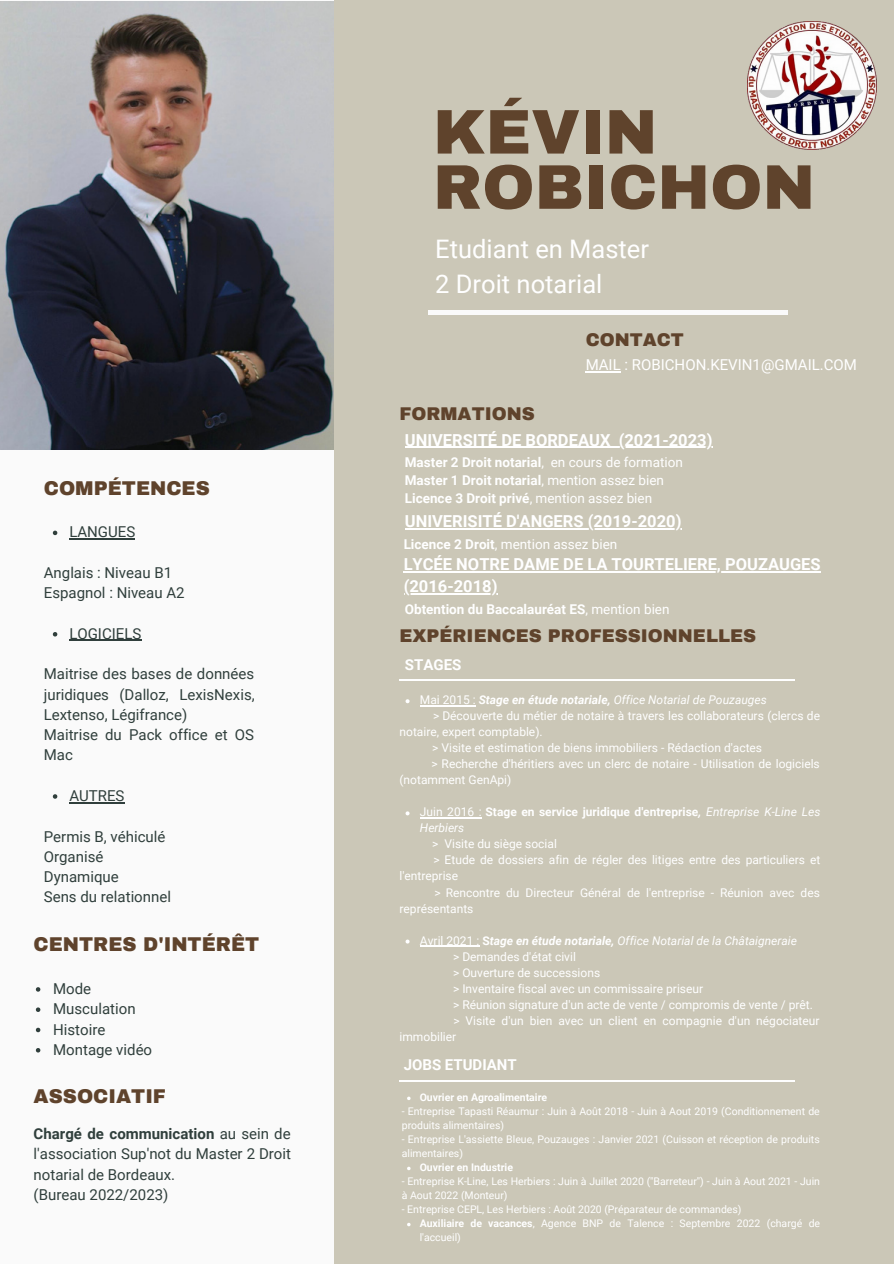
<style>
.page{position:relative;width:894px;height:1264px;background:#fff}
.page>*{position:absolute;margin:0;border:0;box-sizing:border-box;transform-origin:0 0}
.t1{font:900 63px/55.2px "Archivo";color:#5f432c}
.t2{font:25.5px/35px "Roboto";color:#fff}
.t3{font:900 19.5px "Archivo";color:#5f432c}
.t4{font:900 18px "Archivo";color:#5f432c}
.t5{font:700 16.5px/22.5px "Roboto";color:#fff}
.t6{font:15px/20.2px "Roboto";color:#303f3c}
.t7{font:15px "Roboto";color:#fff}
.t8{font:700 15px "Roboto";color:#fff}
.t9{font:700 13.5px/18px "Roboto";color:#fff}
.t10{font:13.5px "Roboto";color:#fff}
.t11{font:12px "Roboto";color:#fff}
.t12{font:italic 12px "Roboto";color:#fff}
.t13{font:700 12px/16px "Roboto";color:#fff}
.t14{font:10.5px/14px "Roboto";color:#fff}
.t15{font:700 10.5px "Roboto";color:#fff}
.s1{font-weight:700}
.s2{font-weight:400}
.s3{font-style:normal}
.s4{font-style:italic}
.s5{font-weight:400;font-style:italic}
.s6{font-weight:700;font-style:normal}
</style>
<div class="page">
<div style="left:0;top:0;width:893px;height:1263px;background:#cbc7b7"></div>
<div style="left:0;top:0;width:333px;height:1263px;background:#fafafa"></div>
<img style="left:0;top:1px;width:333px;height:448px">
<svg style="left:405px;top:699px;width:4px;height:4px"></svg>
<hr style="left:420px;top:705px;width:55px;height:1px;background:#fff">
<svg style="left:405px;top:811px;width:4px;height:4px"></svg>
<hr style="left:420px;top:817px;width:61px;height:1px;background:#fff">
<svg style="left:405px;top:939px;width:4px;height:4px"></svg>
<hr style="left:420px;top:945px;width:59px;height:1px;background:#fff">
<hr style="left:399px;top:1080px;width:395px;height:1px;background:#fefefe">
<hr style="left:399px;top:680px;width:395px;height:1px;background:#fff">
<hr style="left:585px;top:371px;width:35px;height:1px;background:#fff">
<hr style="left:428px;top:310px;width:359px;height:4px;background:#fafafa">
<img style="left:747px;top:21px;width:129px;height:129px">
<svg style="left:36px;top:987px;width:4px;height:4px"></svg>
<svg style="left:36px;top:1007px;width:4px;height:4px"></svg>
<svg style="left:36px;top:1027px;width:4px;height:5px"></svg>
<svg style="left:36px;top:1048px;width:4px;height:4px"></svg>
<svg style="left:53px;top:530px;width:4px;height:5px"></svg>
<hr style="left:69px;top:538px;width:66px;height:1px;background:#303f3c">
<svg style="left:53px;top:632px;width:4px;height:4px"></svg>
<hr style="left:69px;top:640px;width:72px;height:1px;background:#303f3c">
<svg style="left:53px;top:794px;width:4px;height:4px"></svg>
<hr style="left:69px;top:802px;width:55px;height:1px;background:#303f3c">
<hr style="left:404px;top:447px;width:206px;height:1px;background:#fff">
<hr style="left:618px;top:447px;width:94px;height:1px;background:#fff">
<hr style="left:403px;top:571px;width:417px;height:1px;background:#fff">
<hr style="left:403px;top:593px;width:94px;height:1px;background:#fff">
<hr style="left:404px;top:528px;width:277px;height:1px;background:#fff">
<h3 class="t3" style="left:44px;top:478px;width:167px">COMPÉTENCES</h3>
<p class="t6" style="left:69px;top:522px;width:67px">LANGUES</p>
<p class="t6" style="left:44px;top:562px;width:142px">Anglais : Niveau B1<br>Espagnol : Niveau A2</p>
<p class="t6" style="left:69px;top:623px;width:74px">LOGICIELS</p>
<p class="t6" style="left:44px;top:664px;width:212px">Maitrise des bases de données juridiques (Dalloz, LexisNexis,<br>Lextenso, Légifrance)<br>Maitrise du Pack office et OS<br>Mac</p>
<p class="t6" style="left:69px;top:785px;width:57px">AUTRES</p>
<p class="t6" style="left:44px;top:826px;width:129px">Permis B, véhiculé<br>Organisé<br>Dynamique<br>Sens du relationnel</p>
<h3 class="t3" style="left:34px;top:933px;width:227px">CENTRES D'INTÉRÊT</h3>
<p class="t6" style="left:53px;top:978px;width:100px">Mode<br>Musculation<br>Histoire<br>Montage vidéo</p>
<h3 class="t3" style="left:34px;top:1085px;width:134px">ASSOCIATIF</h3>
<p class="t6" style="left:34px;top:1123px;width:259px"><span class="s1">Chargé de communication</span> au sein de l'association Sup'not du Master 2 Droit notarial de Bordeaux.<br>(Bureau 2022/2023)</p>
<h1 class="t1" style="left:433px;top:105px;width:383px">KÉVIN<br>ROBICHON</h1>
<h2 class="t2" style="left:435px;top:232px;width:215px">Etudiant en Master<br>2 Droit notarial</h2>
<h3 class="t4" style="left:585px;top:330px;width:100px">CONTACT</h3>
<p class="t7" style="left:585px;top:356px;width:273px">MAIL : ROBICHON.KEVIN1@GMAIL.COM</p>
<h3 class="t4" style="left:399px;top:404px;width:137px">FORMATIONS</h3>
<h3 class="t5" style="left:404px;top:429px;width:309px">UNIVERSITÉ DE BORDEAUX (2021-2023)</h3>
<p class="t9" style="left:404px;top:454px;width:279px">Master 2 Droit notarial<span class="s2">, en cours de formation<br></span>Master 1 Droit notarial<span class="s2">, mention assez bien<br></span>Licence 3 Droit privé<span class="s2">, mention assez bien</span></p>
<h3 class="t5" style="left:404px;top:510px;width:278px">UNIVERISITÉ D'ANGERS (2019-2020)</h3>
<p class="t10" style="left:403px;top:536px;width:215px"><span class="s1">Licence 2 Droit</span>, mention assez bien</p>
<h3 class="t5" style="left:403px;top:553px;width:418px">LYCÉE NOTRE DAME DE LA TOURTELIERE, POUZAUGES (2016-2018)</h3>
<p class="t9" style="left:404px;top:600px;width:266px">Obtention du Baccalauréat ES<span class="s2">, mention bien</span></p>
<h3 class="t4" style="left:399px;top:626px;width:358px">EXPÉRIENCES PROFESSIONNELLES</h3>
<p class="t8" style="left:404px;top:656px;width:58px">STAGES</p>
<p class="t12" style="left:420px;top:693px;width:348px"><span class="s3">Mai 2015 :</span> <span class="s1">Stage en étude notariale,</span> Office Notarial de Pouzauges</p>
<p class="t11" style="left:433px;top:709px;width:388px">&gt; Découverte du métier de notaire à travers les collaborateurs (clercs de</p>
<p class="t11" style="left:399px;top:725px;width:145px">notaire, expert comptable).</p>
<p class="t11" style="left:432px;top:741px;width:331px">&gt; Visite et estimation de biens immobiliers - Rédaction d'actes</p>
<p class="t11" style="left:431px;top:757px;width:390px">&gt; Recherche d'héritiers avec un clerc de notaire - Utilisation de logiciels</p>
<p class="t11" style="left:399px;top:773px;width:113px">(notamment GenApi)</p>
<p class="t13" style="left:420px;top:804px;width:402px"><span class="s2">Juin 2016 :</span> Stage en service juridique d'entreprise<span class="s4">,</span> <span class="s5">Entreprise K-Line Les<br>Herbiers</span></p>
<p class="t11" style="left:432px;top:837px;width:126px">&gt; Visite du siège social</p>
<p class="t11" style="left:433px;top:853px;width:388px">&gt; Etude de dossiers afin de régler des litiges entre des particuliers et</p>
<p class="t11" style="left:399px;top:869px;width:60px">l'entreprise</p>
<p class="t11" style="left:434px;top:885px;width:387px">&gt; Rencontre du Directeur Général de l'entreprise - Réunion avec des</p>
<p class="t11" style="left:399px;top:901px;width:75px">représentants</p>
<p class="t11" style="left:453px;top:949px;width:124px">&gt; Demandes d'état civil</p>
<p class="t11" style="left:453px;top:965px;width:148px">&gt; Ouverture de successions</p>
<p class="t11" style="left:453px;top:981px;width:251px">&gt; Inventaire fiscal avec un commissaire priseur</p>
<p class="t11" style="left:453px;top:997px;width:361px">&gt; Réunion signature d'un acte de vente / compromis de vente / prêt.</p>
<p class="t11" style="left:453px;top:1013px;width:367px">&gt; Visite d'un bien avec un client en compagnie d'un négociateur</p>
<p class="t11" style="left:399px;top:1029px;width:58px">immobilier</p>
<p class="t8" style="left:403px;top:1056px;width:114px">JOBS ETUDIANT</p>
<p class="t12" style="left:420px;top:933px;width:378px"><span class="s3">Avril 2021 :</span> <span class="s6">S</span><span class="s1">tage en étude notariale,</span> Office Notarial de la Châ taigneraie</p>
<p class="t15" style="left:419px;top:1091px;width:129px">Ouvrier en Agroalimentaire</p>
<p class="t14" style="left:401px;top:1104px;width:419px">- Entreprise Tapasti Réaumur : Juin à Août 2018 - Juin à Aout 2019 (Conditionnement de produits alimentaires)</p>
<p class="t14" style="left:401px;top:1132px;width:419px">- Entreprise L'assiette Bleue, Pouzauges : Janvier 2021 (Cuisson et réception de produits alimentaires)</p>
<p class="t14" style="left:401px;top:1174px;width:419px">- Entreprise K-Line, Les Herbiers : Juin à Juillet 2020 ("Barreteur") - Juin à Aout 2021 - Juin à Aout 2022 (Monteur)</p>
<p class="t14" style="left:401px;top:1202px;width:341px">- Entreprise CEPL, Les Herbiers : Août 2020 (Préparateur de commandes)</p>
<p class="t15" style="left:419px;top:1161px;width:95px">Ouvrier en Industrie</p>
<p class="t14" style="left:419px;top:1216px;width:402px"><span class="s1">Auxiliaire de vacances</span>, Agence BNP de Talence : Septembre 2022 (chargé de l'accueil)</p>
</div>
